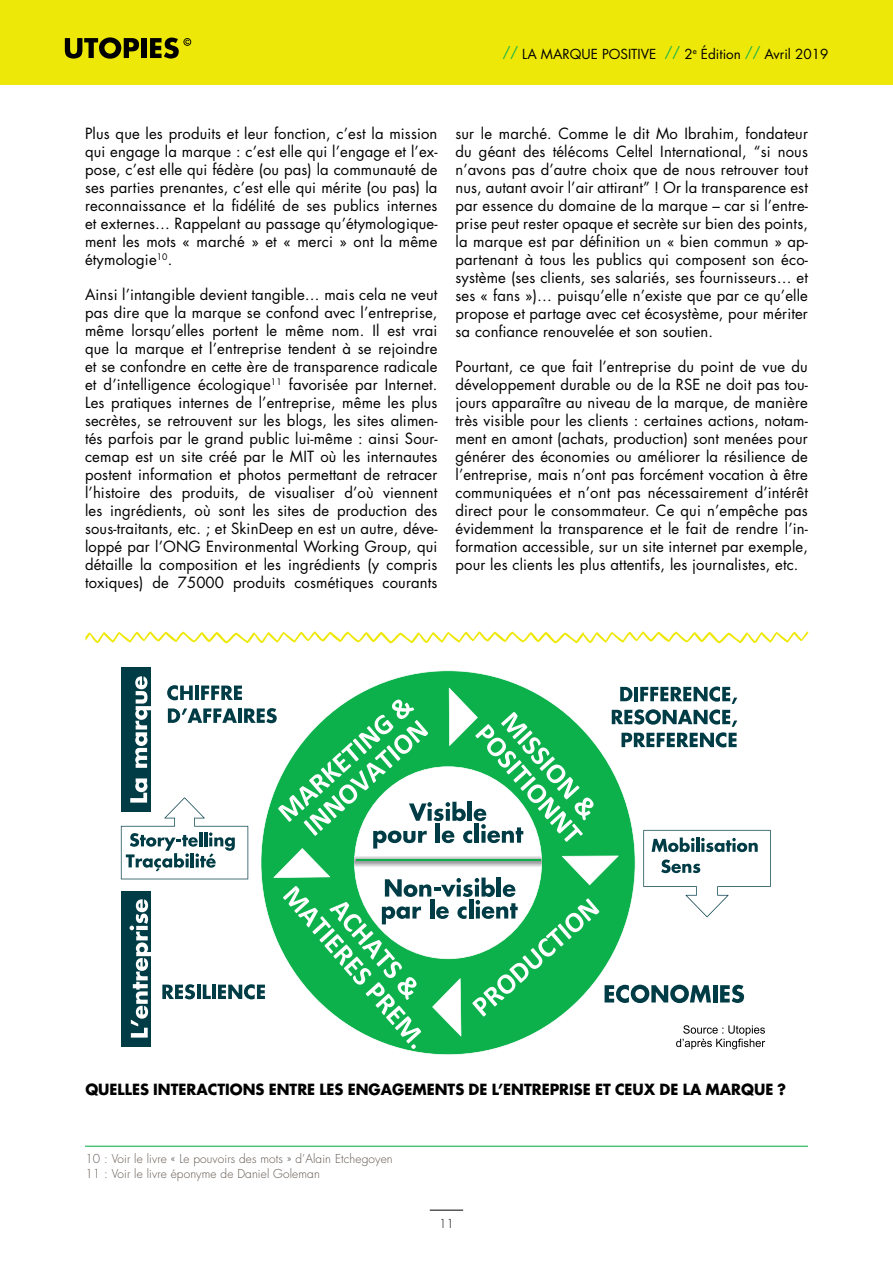
<style>
.page{position:relative;width:893px;height:1263px;background:#fff}
.page>*{position:absolute;margin:0;border:0;box-sizing:border-box;transform-origin:0 0}
.t1{font:15px/18px "Futura";letter-spacing:.01em;color:#000;text-align:justify}
.t2{font:700 15px "Futura";color:#000}
.t3{font:13.5px "Futura";color:#000}
.t4{font:300 12px/14.4px "Futura";letter-spacing:.01em;color:#5e554f}
.t5{font:300 12px "Futura";color:#000}
.s1{color:#0db14b}
</style>
<div class="page">
<hr style="left:430px;top:1210px;width:33px;height:1px;background:#000">
<div style="left:0;top:0;width:893px;height:85px;background:#eee809"></div>
<svg style="left:65px;top:37px;width:74px;height:22px"></svg>
<div style="left:141px;top:38px;width:6px;height:20px;background:#000"></div>
<svg style="left:150px;top:38px;width:41px;height:21px"></svg>
<svg style="left:403px;top:670px;width:90px;height:385px"></svg>
<div style="left:121px;top:668px;width:30px;height:144px;background:#003c45"></div>
<svg style="left:121px;top:676px;width:650px;height:373px"></svg>
<svg style="left:85px;top:631px;width:723px;height:13px"></svg>
<hr style="left:85px;top:1146px;width:723px;height:1px;background:#0db14b">
<p class="t3" style="left:503px;top:44px;width:327px"><span class="s1">//</span> La marque positive <span class="s1">//</span> 2<sup>e</sup> Édition <span class="s1">//</span> Avril 2019</p>
<p class="t1" style="left:85px;top:125px;width:354px">Plus que les produits et leur fonction, c’est la mission qui engage la marque : c’est elle qui l’engage et l’ex&shy;pose, c’est elle qui fédère (ou pas) la communauté de ses parties prenantes, c’est elle qui mérite (ou pas) la reconnaissance et la fidélité de ses publics internes et externes… Rappelant au passage qu’étymologique&shy;ment les mots « marché » et « merci » ont la même étymologie<sup>10</sup>.</p>
<p class="t1" style="left:85px;top:286px;width:354px">Ainsi l’intangible devient tangible… mais cela ne veut pas dire que la marque se confond avec l’entreprise, même lorsqu’elles portent le même nom. Il est vrai que la marque et l’entreprise tendent à se rejoindre et se confondre en cette ère de transparence radicale et d’intelligence écologique<sup>11</sup> favorisée par Internet.<br>Les pratiques internes de l’entreprise, même les plus secrètes, se retrouvent sur les blogs, les sites alimen&shy;tés parfois par le grand public lui-même : ainsi Sour&shy;cemap est un site créé par le MIT où les internautes postent information et photos permettant de retracer l’histoire des produits, de visualiser d’où viennent les ingrédients, où sont les sites de production des sous-traitants, etc. ; et SkinDeep en est un autre, déve&shy;loppé par l’ONG Environmental Working Group, qui détaille la composition et les ingrédients (y compris toxiques) de 75000 produits cosmétiques courants</p>
<p class="t1" style="left:455px;top:125px;width:354px">sur le marché. Comme le dit Mo Ibrahim, fondateur du géant des télécoms Celtel International, “si nous n’avons pas d’autre choix que de nous retrouver tout nus, autant avoir l’air attirant” ! Or la transparence est par essence du domaine de la marque – car si l’entre&shy;prise peut rester opaque et secrète sur bien des points, la marque est par définition un « bien commun » ap&shy;partenant à tous les publics qui composent son éco&shy;système (ses clients, ses salariés, ses fournisseurs… et ses « fans »)… puisqu’elle n’existe que par ce qu’elle propose et partage avec cet écosystème, pour mériter sa confiance renouvelée et son soutien.</p>
<p class="t1" style="left:455px;top:358px;width:354px">Pourtant, ce que fait l’entreprise du point de vue du développement durable ou de la RSE ne doit pas tou&shy;jours apparaître au niveau de la marque, de manière très visible pour les clients : certaines actions, notam&shy;ment en amont (achats, production) sont menées pour générer des économies ou améliorer la résilience de l’entreprise, mais n’ont pas forcément vocation à être communiquées et n’ont pas nécessairement d’intérêt direct pour le consommateur. Ce qui n’empêche pas évidemment la transparence et le fait de rendre l’in&shy;formation accessible, sur un site internet par exemple, pour les clients les plus attentifs, les journalistes, etc.</p>
<p class="t2" style="left:85px;top:1079px;width:284px">QUELLES INTERACTIONS ENTRE LES ENGAG</p>
<p class="t2" style="left:404px;top:1079px;width:383px">EMENTS DE L’ENTREPRISE ET C EUX DE LA MARQUE ?</p>
<p class="t4" style="left:85px;top:1152px;width:309px">10 : Voir le livre « Le pouvoirs des mots » d’Alain Etchegoyen<br>11 : Voir le livre éponyme de Daniel Goleman</p>
<p class="t5" style="left:439px;top:1215px;width:16px">11</p>
</div>
